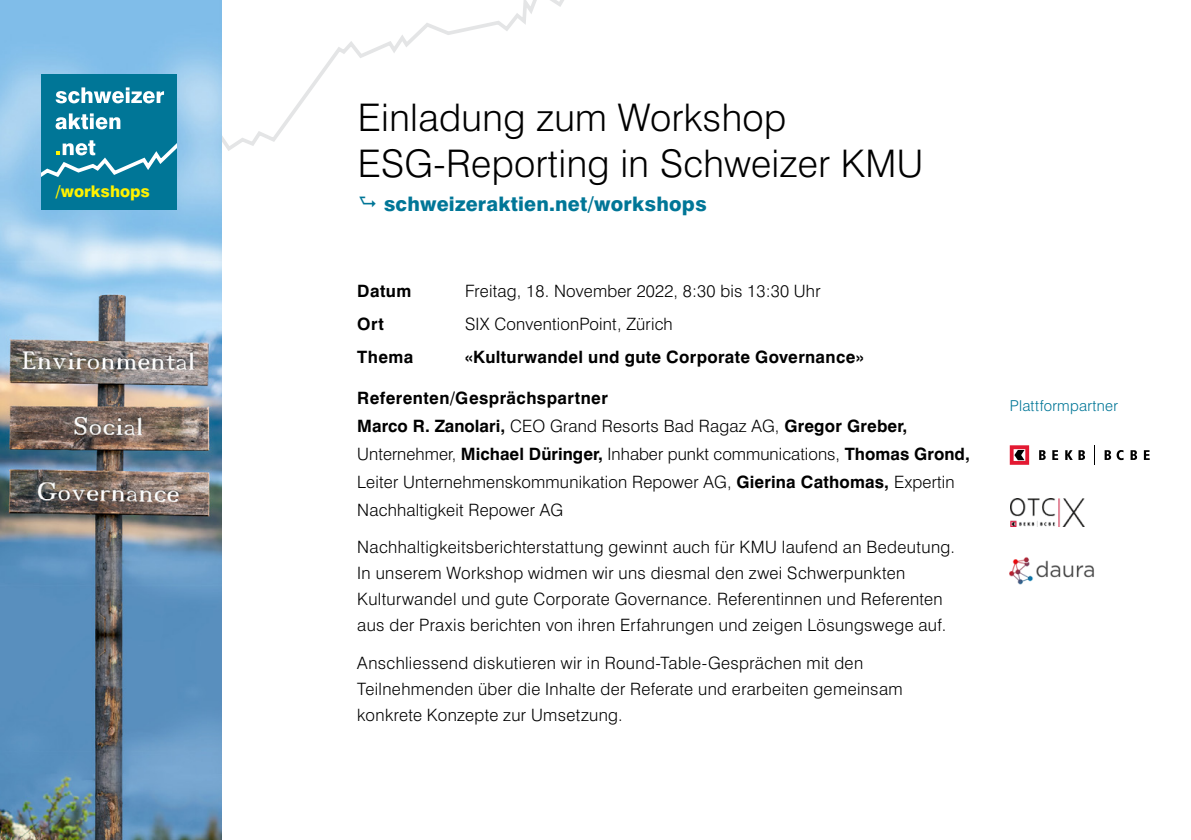
<style>
.page{position:relative;width:1191px;height:840px;background:#fff}
.page>*{position:absolute;margin:0;border:0;box-sizing:border-box;transform-origin:0 0}
.t1{font:300 38px/45.6px "Swiss 721 BT";letter-spacing:.01em;color:#000}
.t2{font:800 20px "Swiss 721 BT";letter-spacing:.01em;color:#007697}
.t3{font:300 17px/26px "Swiss 721 BT";letter-spacing:.02em;color:#000}
.t4{font:700 17px "Swiss 721 BT";letter-spacing:.02em;color:#000}
.t5{font:800 16px "Swiss 721 BT";color:#fff200}
.t6{font:300 15px "Swiss 721 BT";letter-spacing:.015em;color:#007697}
.s1{font-weight:700}
</style>
<div class="page">
<svg style="left:221px;top:0;width:343px;height:221px"></svg>
<img style="left:0;top:0;width:221px;height:839px">
<div style="left:42px;top:74px;width:135px;height:136px;background:#007697"></div>
<svg style="left:42px;top:140px;width:135px;height:37px"></svg>
<svg style="left:56px;top:113px;width:64px;height:16px"></svg>
<svg style="left:56px;top:87px;width:108px;height:16px"></svg>
<svg style="left:1009px;top:445px;width:20px;height:19px"></svg>
<svg style="left:1094px;top:445px;width:1px;height:19px"></svg>
<svg style="left:1039px;top:450px;width:6px;height:9px"></svg>
<svg style="left:1052px;top:450px;width:6px;height:9px"></svg>
<svg style="left:1065px;top:450px;width:7px;height:9px"></svg>
<svg style="left:1078px;top:450px;width:7px;height:9px"></svg>
<svg style="left:1104px;top:450px;width:19px;height:10px"></svg>
<svg style="left:1130px;top:450px;width:7px;height:9px"></svg>
<svg style="left:1143px;top:450px;width:6px;height:9px"></svg>
<img style="left:1010px;top:498px;width:74px;height:28px">
<img style="left:1010px;top:557px;width:84px;height:28px">
<svg style="left:359px;top:196px;width:17px;height:11px"></svg>
<p class="t5" style="left:56px;top:182px;width:96px">/workshops</p>
<h1 class="t1" style="left:358px;top:94px;width:567px">Einladung zum Workshop<br>ESG-Reporting in Schweizer KMU</h1>
<p class="t2" style="left:384px;top:191px;width:325px">schweizeraktien.net/workshops</p>
<p class="t4" style="left:357px;top:281px;width:56px">Datum</p>
<p class="t3" style="left:465px;top:278px;width:357px">Freitag, 18. November 2022, 8:30 bis 13:30 Uhr</p>
<p class="t4" style="left:357px;top:313px;width:28px">Ort</p>
<p class="t3" style="left:465px;top:310px;width:209px">SIX ConventionPoint, Zürich</p>
<p class="t4" style="left:357px;top:346px;width:58px">Thema</p>
<p class="t4" style="left:465px;top:346px;width:400px">«Kulturwandel und gute Corporate Governance»</p>
<p class="t3" style="left:357px;top:383px;width:614px;line-height:28px"><span class="s1">Referenten/Gesprächspartner<br>Marco R. Zanolari,</span> CEO Grand Resorts Bad Ragaz AG, <span class="s1">Gregor Greber, </span>Unternehmer, <span class="s1">Michael Düringer,</span> Inhaber punkt communications, <span class="s1">Thomas Grond, </span>Leiter Unternehmenskommunikation Repower AG, <span class="s1">Gierina Cathomas,</span> Expertin Nachhaltigkeit Repower AG</p>
<p class="t3" style="left:357px;top:533px;width:599px">Nachhaltigkeitsberichterstattung gewinnt auch für KMU laufend an Bedeutung.<br>In unserem Workshop widmen wir uns diesmal den zwei Schwerpunkten Kulturwandel und gute Corporate Governance. Referentinnen und Referenten aus der Praxis berichten von ihren Erfahrungen und zeigen Lösungswege auf.</p>
<p class="t3" style="left:357px;top:649px;width:547px">Anschliessend diskutieren wir in Round-Table-Gesprächen mit den<br>Teilnehmenden über die Inhalte der Referate und erarbeiten gemeinsam konkrete Konzepte zur Umsetzung.</p>
<p class="t6" style="left:1010px;top:396px;width:109px">Plattformpartner</p>
</div>
